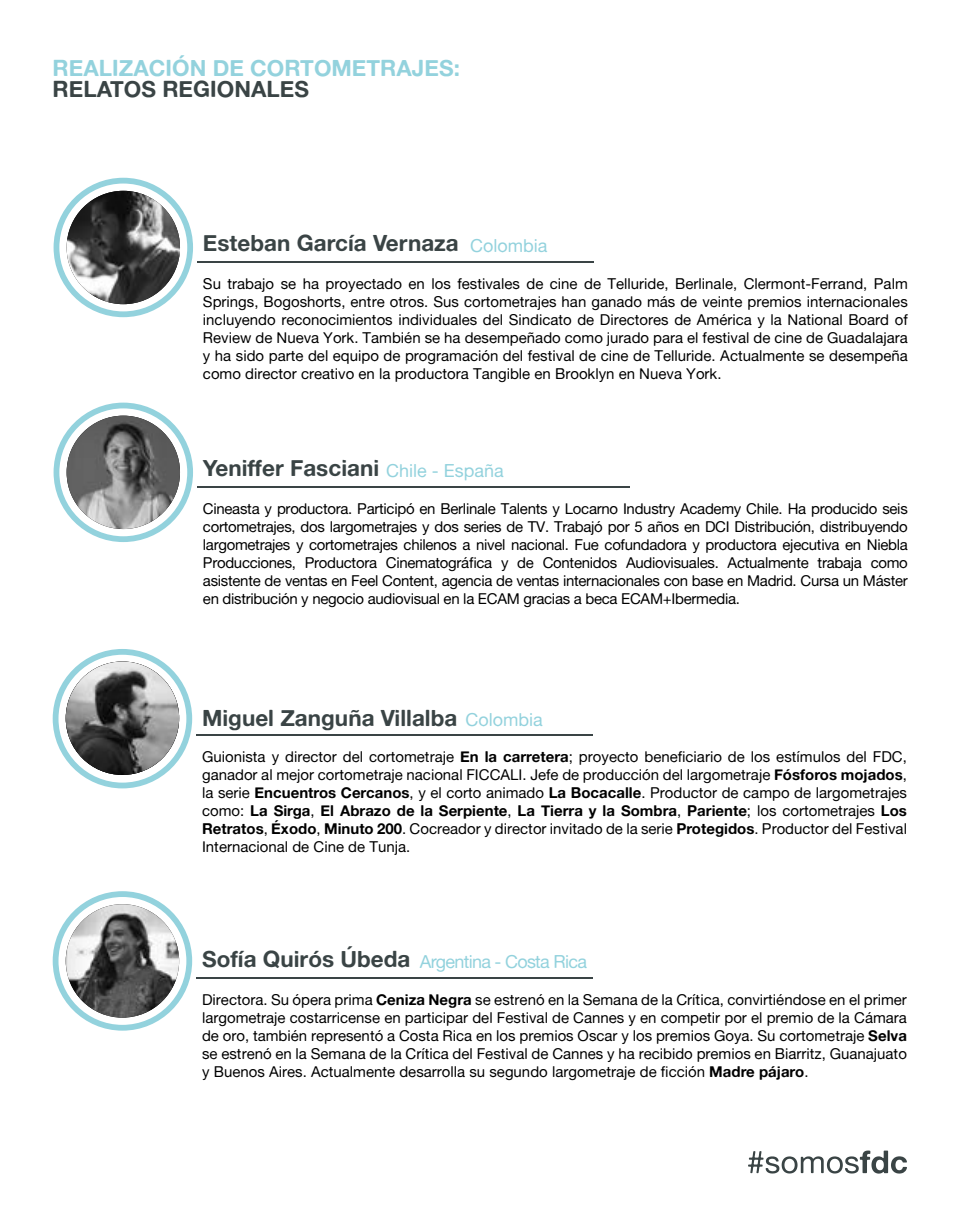
<style>
.page{position:relative;width:961px;height:1231px;background:#fff}
.page>*{position:absolute;margin:0;border:0;box-sizing:border-box;transform-origin:0 0}
.t1{font:22.5px "Alte Haas Grotesk Bold";color:#3a4445}
.t2{font:22.5px "Alte Haas Grotesk Bold";color:#93d2dd}
.t3{font:18px "Alte Haas Grotesk";color:#93d2dd}
.t4{font:18px "Alte Haas Grotesk";letter-spacing:-.04em;color:#93d2dd}
.t5{font:15px/18px "Alte Haas Grotesk";color:#000;text-align:justify}
.t6{font:15px "Alte Haas Grotesk Bold";color:#000}
.s1{font-family:"Alte Haas Grotesk Bold"}
.s2{font-family:"Alte Haas Grotesk"}
</style>
<div class="page">
<hr style="left:197px;top:733px;width:396px;height:2px;background:#3a4445">
<hr style="left:197px;top:976px;width:396px;height:2px;background:#3a4445">
<svg style="left:53px;top:649px;width:139px;height:139px"></svg>
<svg style="left:53px;top:891px;width:139px;height:139px"></svg>
<img style="left:66px;top:904px;width:113px;height:113px;border-radius:57px">
<hr style="left:198px;top:261px;width:396px;height:2px;background:#3a4445">
<hr style="left:198px;top:486px;width:432px;height:1px;background:#3a4445">
<svg style="left:54px;top:178px;width:139px;height:139px"></svg>
<img style="left:67px;top:191px;width:113px;height:113px;border-radius:57px">
<svg style="left:54px;top:402px;width:139px;height:140px"></svg>
<img style="left:67px;top:415px;width:113px;height:114px;border-radius:57px">
<img style="left:66px;top:661px;width:113px;height:114px;border-radius:57px">
<svg style="left:748px;top:1150px;width:159px;height:23px"></svg>
<h1 class="t2" style="left:53px;top:54px;width:409px">REALIZACIÓN DE CORTOMETRAJES:</h1>
<h1 class="t1" style="left:53px;top:75px;width:258px">RELATOS REGIONALES</h1>
<h1 class="t1" style="left:203px;top:229px;width:257px">Esteban García Vernaza</h1>
<p class="t3" style="left:470px;top:235px;width:79px">Colombia</p>
<p class="t5" style="left:203px;top:274px;width:706px">Su trabajo se ha proyectado en los festivales de cine de Telluride, Berlinale, Clermont-Ferrand, Palm Springs, Bogoshorts, entre otros. Sus cortometrajes han ganado más de veinte premios internacionales incluyendo reconocimientos individuales del Sindicato de Directores de América y la National Board of Review de Nueva York. También se ha desempeñado como jurado para el festival de cine de Guadalajara y ha sido parte del equipo de programación del festival de cine de Telluride. Actualmente se desempeña como director creativo en la productora Tangible en Brooklyn en Nueva York.</p>
<h1 class="t1" style="left:203px;top:454px;width:178px">Yeniffer Fasciani</h1>
<p class="t3" style="left:386px;top:460px;width:119px">Chile - España</p>
<p class="t5" style="left:203px;top:499px;width:706px">Cineasta y productora. Participó en Berlinale Talents y Locarno Industry Academy Chile. Ha producido seis cortometrajes, dos largometrajes y dos series de TV. Trabajó por 5 años en DCI Distribución, distribuyendo largometrajes y cortometrajes chilenos a nivel nacional. Fue cofundadora y productora ejecutiva en Niebla Producciones, Productora Cinematográfica y de Contenidos Audiovisuales. Actualmente trabaja como asistente de ventas en Feel Content, agencia de ventas internacionales con base en Madrid. Cursa un Máster en distribución y negocio audiovisual en la ECAM gracias a beca ECAM+Ibermedia.</p>
<h1 class="t1" style="left:202px;top:703px;width:257px">Miguel Zanguña Villalba</h1>
<p class="t3" style="left:465px;top:709px;width:79px">Colombia</p>
<p class="t5" style="left:202px;top:747px;width:706px">Guionista y director del cortometraje <span class="s1">En la carretera</span>; proyecto beneficiario de los estímulos del FDC, ganador al mejor cortometraje nacional FICCALI. Jefe de producción del largometraje <span class="s1">Fósforos mojados</span>, la serie <span class="s1">Encuentros Cercanos</span>, y el corto animado <span class="s1">La Bocacalle</span>. Productor de campo de largometrajes</p>
<p class="t6" style="left:202px;top:801px;width:706px"><span class="s2">como:</span> La Sirga<span class="s2">,</span> El Abrazo de la Serpiente<span class="s2">,</span> La Tierra y la Sombra<span class="s2">,</span> Pariente<span class="s2">; los cortometrajes</span> Los</p>
<p class="t5" style="left:202px;top:819px;width:706px"><span class="s1">Retratos</span>, <span class="s1">Éxodo</span>, <span class="s1">Minuto 200</span>. Cocreador y director invitado de la serie <span class="s1">Protegidos</span>. Productor del Festival<br>Internacional de Cine de Tunja.</p>
<h1 class="t1" style="left:202px;top:945px;width:210px">Sofía Quirós Úbeda</h1>
<p class="t4" style="left:420px;top:951px;width:169px">Argentina - Costa Rica</p>
<p class="t5" style="left:202px;top:990px;width:706px">Directora. Su ópera prima <span class="s1">Ceniza Negra</span> se estrenó en la Semana de la Crítica, convirtiéndose en el primer largometraje costarricense en participar del Festival de Cannes y en competir por el premio de la Cámara de oro, también representó a Costa Rica en los premios Oscar y los premios Goya. Su cortometraje <span class="s1">Selva </span>se estrenó en la Semana de la Crítica del Festival de Cannes y ha recibido premios en Biarritz, Guanajuato y Buenos Aires. Actualmente desarrolla su segundo largometraje de ficción <span class="s1">Madre pájaro</span>.</p>
</div>
